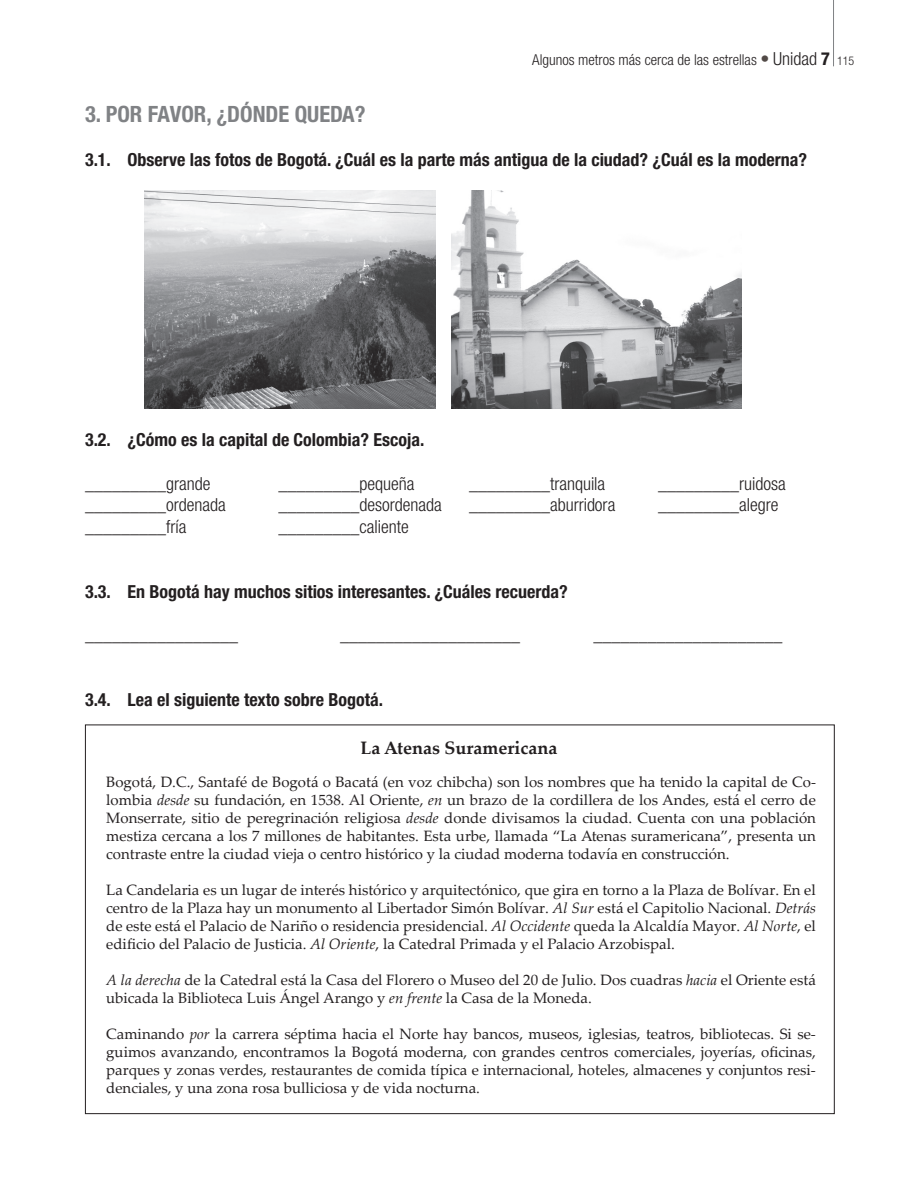
<style>
.page{position:relative;width:918px;height:1188px;background:#fff}
.page>*{position:absolute;margin:0;border:0;box-sizing:border-box;transform-origin:0 0}
.t1{font:700 condensed 22.5px "Helvetica Neue LT Std";color:#808285}
.t2{font:300 condensed 18px "Helvetica Neue LT Std";color:#231f20}
.t3{font:700 condensed 18px "Helvetica Neue LT Std";color:#231f20}
.t4{font:700 18px "Palatino Linotype";color:#231f20}
.t5{font:15px/18px "Palatino Linotype";color:#231f20;text-align:justify}
.t6{font:300 condensed 15px "Helvetica Neue LT Std";color:#231f20}
.s1{font-weight:700;font-size:18px;color:#524a47}
.s2{font-size:18px}
.s3{font-weight:700;font-size:18px}
.s4{font-size:12px}
.s5{font-style:italic}
</style>
<div class="page">
<hr style="left:833px;top:0;width:1px;height:66px;background:#808285">
<img style="left:145px;top:191px;width:290px;height:217px">
<img style="left:451px;top:191px;width:290px;height:217px">
<p class="t6" style="left:532px;top:51px;width:324px">Algunos metros más cerca de las estrellas <span class="s1">•</span> <span class="s2">Unidad</span> <span class="s3">7</span> <span class="s4">115</span></p>
<h1 class="t1" style="left:85px;top:101px;width:282px">3. POR FAVOR, ¿DÓNDE QUEDA?</h1>
<p class="t3" style="left:85px;top:148px;width:724px">3.1. Observe las fotos de Bogotá. ¿Cuál es la parte más antigua de la ciudad? ¿Cuál es la moderna?</p>
<p class="t3" style="left:85px;top:429px;width:341px">3.2. ¿Cómo es la capital de Colombia? Escoja.</p>
<p class="t2" style="left:85px;top:473px;width:127px">_________grande</p>
<p class="t2" style="left:279px;top:473px;width:137px">_________pequeña</p>
<p class="t2" style="left:469px;top:473px;width:138px">_________tranquila</p>
<p class="t2" style="left:658px;top:473px;width:129px">_________ruidosa</p>
<p class="t2" style="left:85px;top:494px;width:142px">_________ordenada</p>
<p class="t2" style="left:279px;top:494px;width:165px">_________desordenada</p>
<p class="t2" style="left:469px;top:494px;width:148px">_________aburridora</p>
<p class="t2" style="left:658px;top:494px;width:122px">_________alegre</p>
<p class="t2" style="left:85px;top:516px;width:103px">_________fría</p>
<p class="t2" style="left:279px;top:516px;width:132px">_________caliente</p>
<p class="t3" style="left:85px;top:580px;width:484px">3.3. En Bogotá hay muchos sitios interesantes. ¿Cuáles recuerda?</p>
<p class="t2" style="left:85px;top:624px;width:154px">_________________</p>
<p class="t2" style="left:340px;top:624px;width:181px">____________________</p>
<p class="t2" style="left:594px;top:624px;width:190px">_____________________</p>
<p class="t3" style="left:85px;top:688px;width:300px">3.4. Lea el siguiente texto sobre Bogotá.</p>
<p class="t4" style="left:361px;top:735px;width:198px">La Atenas Suramericana</p>
<p class="t5" style="left:106px;top:772px;width:711px">Bogotá, D.C., Santafé de Bogotá o Bacatá (en voz chibcha) son los nombres que ha tenido la capital de Co&shy;lombia <span class="s5">desde</span> su fundación, en 1538. Al Oriente, <span class="s5">en</span> un brazo de la cordillera de los Andes, está el cerro de Monserrate, sitio de peregrinación religiosa <span class="s5">desde</span> donde divisamos la ciudad. Cuenta con una población mestiza cercana a los 7 millones de habitantes. Esta urbe, llamada “La Atenas suramericana”, presenta un contraste entre la ciudad vieja o centro histórico y la ciudad moderna todavía en construcción.</p>
<p class="t5" style="left:106px;top:880px;width:711px">La Candelaria es un lugar de interés histórico y arquitectónico, que gira en torno a la Plaza de Bolívar. En el centro de la Plaza hay un monumento al Libertador Simón Bolívar. <span class="s5">Al Sur</span> está el Capitolio Nacional. <span class="s5">Detrás </span>de este está el Palacio de Nariño o residencia presidencial. <span class="s5">Al Occidente</span> queda la Alcaldía Mayor. <span class="s5">Al Norte</span>, el edificio del Palacio de Justicia. <span class="s5">Al Oriente</span>, la Catedral Primada y el Palacio Arzobispal.</p>
<p class="t5" style="left:106px;top:970px;width:711px"><span class="s5">A la derecha</span> de la Catedral está la Casa del Florero o Museo del 20 de Julio. Dos cuadras <span class="s5">hacia</span> el Oriente está ubicada la Biblioteca Luis Ángel Arango y <span class="s5">en frente</span> la Casa de la Moneda.</p>
<p class="t5" style="left:106px;top:1024px;width:711px">Caminando <span class="s5">por</span> la carrera séptima hacia el Norte hay bancos, museos, iglesias, teatros, bibliotecas. Si se&shy;guimos avanzando, encontramos la Bogotá moderna, con grandes centros comerciales, joyerías, oficinas, parques y zonas verdes, restaurantes de comida típica e internacional, hoteles, almacenes y conjuntos resi&shy;denciales, y una zona rosa bulliciosa y de vida nocturna.</p>
</div>
